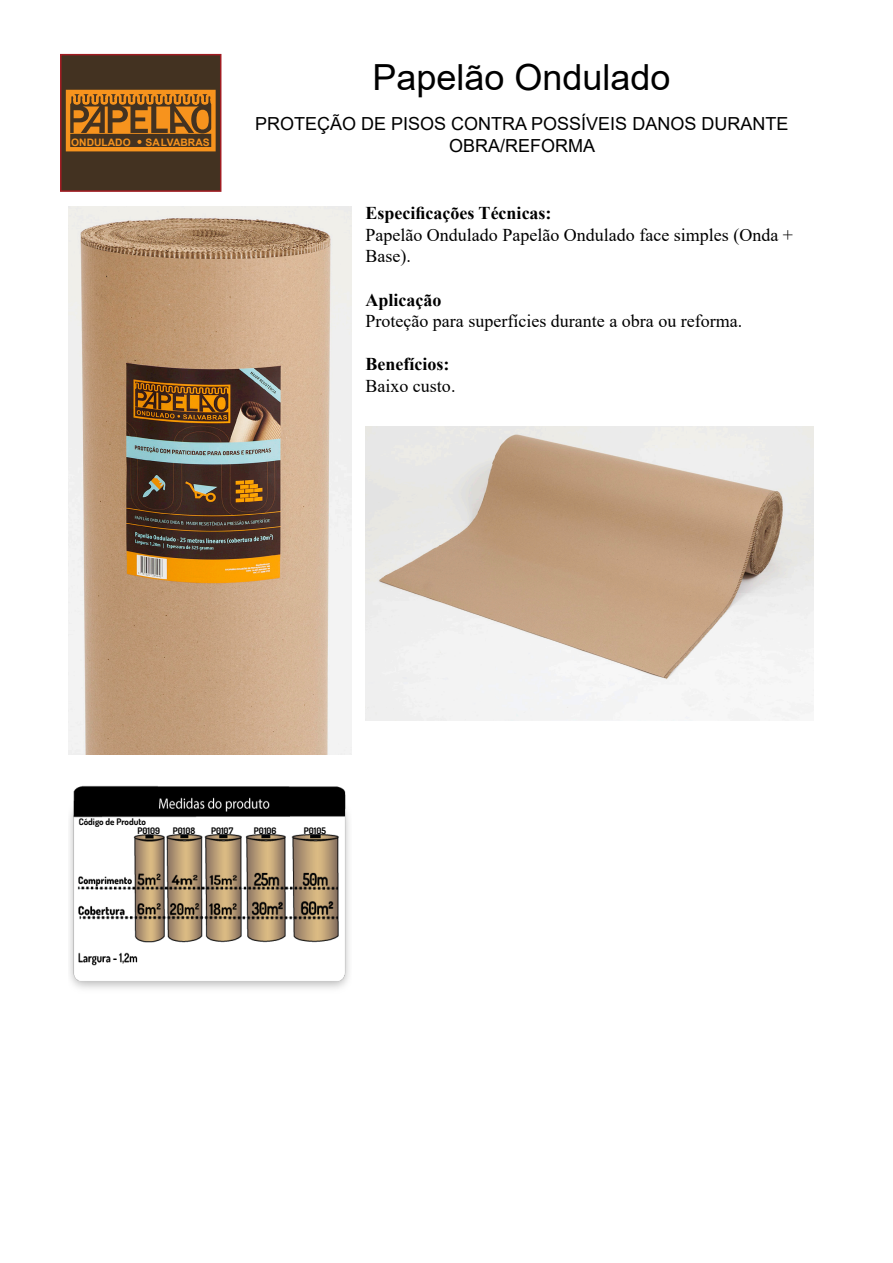
<style>
.page{position:relative;width:893px;height:1263px;background:#fff}
.page>*{position:absolute;margin:0;border:0;box-sizing:border-box;transform-origin:0 0}
.t1{font:36px "Arial";color:#000}
.t2{font:18px/21.6px "Times New Roman";color:#000}
.t3{font:18px "Arial";color:#000}
.t4{font:700 18px "Times New Roman";color:#000}
.t5{font:700 10.35px "Arial";color:#f7931d}
.t6{font:700 9px "Dosis";color:#000}
</style>
<div class="page">
<img style="left:68px;top:207px;width:284px;height:548px">
<div style="left:60px;top:54px;width:161px;height:138px;background:#433221;border:2px solid #a11c22"></div>
<svg style="left:137px;top:140px;width:4px;height:4px"></svg>
<div style="left:66px;top:90px;width:150px;height:61px;border:4px solid #f7931d"></div>
<svg style="left:66px;top:92px;width:150px;height:42px"></svg>
<img style="left:69px;top:785px;width:280px;height:204px">
<img style="left:365px;top:427px;width:448px;height:294px">
<p class="t1" style="left:372px;top:52px;width:300px">Papelão Ondulado</p>
<p class="t3" style="left:255px;top:111px;width:535px">PROTEÇÃO DE PISOS CONTRA POSSÍVEIS DANOS DURANTE</p>
<p class="t5" style="left:71px;top:135px;width:61px">ONDULADO</p>
<p class="t5" style="left:146px;top:135px;width:66px">SALVABRAS</p>
<p class="t3" style="left:449px;top:133px;width:148px">OBRA/REFORMA</p>
<p class="t4" style="left:365px;top:200px;width:188px">Especificações Técnicas:</p>
<p class="t2" style="left:365px;top:223px;width:429px">Papelão Ondulado Papelão Ondulado face simples (Onda +<br>Base).</p>
<p class="t4" style="left:365px;top:286px;width:77px">Aplicação</p>
<p class="t2" style="left:365px;top:310px;width:378px">Proteção para superfícies durante a obra ou reforma.</p>
<p class="t4" style="left:365px;top:351px;width:85px">Benefícios:</p>
<p class="t2" style="left:365px;top:374px;width:92px">Baixo custo.</p>
<p class="t6" style="left:79px;top:816px;width:69px">Código de Produto</p>
<p class="t6" style="left:138px;top:825px;width:24px">P0109</p>
<p class="t6" style="left:173px;top:825px;width:24px">P0108</p>
<p class="t6" style="left:211px;top:825px;width:24px">P0107</p>
<p class="t6" style="left:254px;top:825px;width:24px">P0106</p>
<p class="t6" style="left:304px;top:825px;width:24px">P0105</p>
</div>
